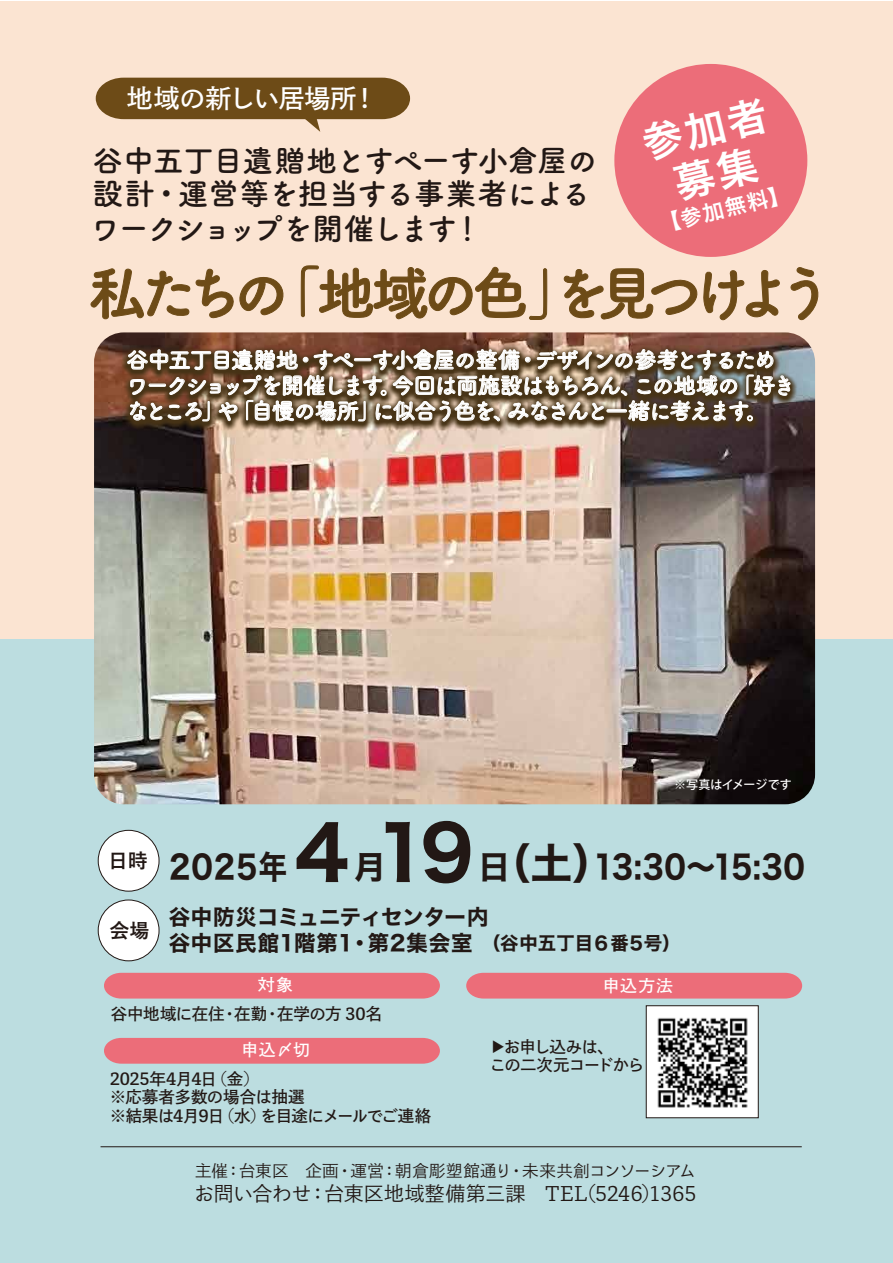
<style>
.page{position:relative;width:893px;height:1263px;background:#fff}
.page>*{position:absolute;margin:0;border:0;box-sizing:border-box;transform-origin:0 0}
.t1{font:73.65px "Hiragino Sans W7";color:#221815}
.t2{font:700 58.5px "Tsuku A Rd Gothic";letter-spacing:-.185em;color:#6d4b17}
.t3{font:40.65px/45.9px "Hiragino Sans W6";color:#fff;text-align:center}
.t4{font:32.1px "Hiragino Sans W7";letter-spacing:.025em;color:#221815}
.t5{font:32.1px "Hiragino Sans W7";letter-spacing:.025em;color:#221815;scale:.9 1}
.t6{font:700 30.6px/33.6px "Tsuku A Rd Gothic";letter-spacing:-.045em;color:#221815}
.t7{font:700 30.6px "Tsuku A Rd Gothic";letter-spacing:-.095em;color:#221815}
.t8{font:25.95px "Toppan Bunkyu Gothic Pr 6 N DB";letter-spacing:-.01em;color:#fff}
.t9{font:700 22.5px/25.5px "Tsuku A Rd Gothic";letter-spacing:-.1em;color:#fff}
.t10{font:21.45px/26px "Hiragino Sans W7";letter-spacing:.015em;color:#221815}
.t11{font:21.15px "Hiragino Sans W6";color:#fff}
.t12{font:19.95px "Toppan Bunkyu Gothic Pr 6 N";color:#221815}
.t13{font:700 19.95px "Yu Go";color:#221815}
.t14{font:16.8px "Toppan Bunkyu Gothic Pr 6 N DB";letter-spacing:.04em;color:#fff}
.t15{font:16.5px/18.3px "Toppan Bunkyu Gothic Pr 6 N DB";letter-spacing:-.03em;color:#221815}
.t16{font:16.5px "Toppan Bunkyu Gothic Pr 6 N";letter-spacing:.015em;color:#221815}
.t17{font:16.5px/18.3px "Toppan Bunkyu Gothic Pr 6 N DB";letter-spacing:-.06em;color:#221815}
.t18{font:500 12px "Koz Go Pr 6 N";color:#fff}
.s1{font-size:42px}
.s2{font-size:18.3px}
</style>
<div class="page">
<div style="left:1px;top:627px;width:892px;height:636px;background:#bcdde0"></div>
<div style="left:1px;top:1px;width:892px;height:638px;background:#fbe4d2"></div>
<img style="left:94px;top:512px;width:721px;height:292px">
<div style="left:614px;top:64px;width:193px;height:193px;background:#ec6d79;border-radius:50%"></div>
<div style="left:98px;top:830px;width:61px;height:61px;background:#fff;border-radius:50%"></div>
<div style="left:98px;top:830px;width:61px;height:61px;border:1px solid #221815;border-radius:50%"></div>
<div style="left:98px;top:900px;width:61px;height:61px;background:#fff;border-radius:50%"></div>
<div style="left:98px;top:900px;width:61px;height:61px;border:1px solid #221815;border-radius:50%"></div>
<div style="left:104px;top:973px;width:336px;height:25px;background:#ec6d79"></div>
<div style="left:104px;top:1038px;width:336px;height:26px;background:#ec6d79"></div>
<div style="left:466px;top:973px;width:336px;height:25px;background:#ec6d79"></div>
<div style="left:646px;top:1005px;width:112px;height:113px;background:#fff;border:1px solid #221815"></div>
<svg style="left:96px;top:78px;width:314px;height:54px"></svg>
<hr style="left:101px;top:1146px;width:701px;height:1px;background:#221815">
<img style="left:94px;top:459px;width:722px;height:53px">
<svg style="left:90px;top:225px;width:729px;height:234px"></svg>
<img style="left:657px;top:1017px;width:91px;height:91px">
<p class="t8" style="left:127px;top:83px;width:253px">地域の新しい居場所！</p>
<h3 class="t3" style="left:637px;top:120px;width:129px;rotate:-14deg">参加者募集</h3>
<h3 class="t6" style="left:93px;top:141px;width:507px">谷中五丁目遺贈地とすぺーす小倉屋の設計・運営等を担当する事業者による</h3>
<p class="t11" style="left:655px;top:206px;width:134px;rotate:-14deg">【参加無料】</p>
<h3 class="t7" style="left:90px;top:205px;width:394px">ワークショップを開催します！</h3>
<h2 class="t2" style="left:88px;top:247px;width:747px">私たちの「地域の色」を見つけよう</h2>
<p class="t9" style="left:126px;top:346px;width:670px">谷中五丁目遺贈地・すぺーす小倉屋の整備・デザインの参考とするためワークショップを開催します。今回は両施設はもちろん、この地域の「好きなところ」や「自慢の場所」に似合う色を、みなさんと一緒に考えます。</p>
<p class="t13" style="left:108px;top:849px;width:41px">日時</p>
<p class="t13" style="left:110px;top:919px;width:41px">会場</p>
<p class="t18" style="left:674px;top:778px;width:119px">※写真はイメージです</p>
<h1 class="t1" style="left:295px;top:795px;width:181px">4 19</h1>
<h3 class="t4" style="left:354px;top:842px;width:34px">月</h3>
<h3 class="t4" style="left:478px;top:842px;width:328px">日<span class="s1">（土）</span>13:30～15:30</h3>
<h3 class="t5" style="left:169px;top:842px;width:133px">2025年</h3>
<p class="t10" style="left:169px;top:905px;width:513px">谷中防災コミュニティセンター内<br>谷中区民館1階第1・第2集会室 <span class="s2">（谷中五丁目６番5号）</span></p>
<p class="t14" style="left:258px;top:976px;width:36px">対象</p>
<p class="t14" style="left:603px;top:976px;width:72px">申込方法</p>
<p class="t15" style="left:111px;top:1005px;width:273px">谷中地域に在住・在勤・在学の方 30名</p>
<p class="t14" style="left:241px;top:1041px;width:70px">申込〆切</p>
<p class="t15" style="left:110px;top:1070px;width:323px">2025年4月4日（金）<br>※応募者多数の場合は抽選<br>※結果は4月9日（水）を目途にメールでご連絡</p>
<p class="t17" style="left:490px;top:1038px;width:156px">▶お申し込みは、<br>この二次元コードから</p>
<p class="t16" style="left:195px;top:1162px;width:502px">主催：台東区　企画・運営：朝倉彫塑館通り・未来共創コンソーシアム</p>
<p class="t12" style="left:194px;top:1183px;width:504px">お問い合わせ：台東区地域整備第三課　TEL(5246)1365</p>
</div>
